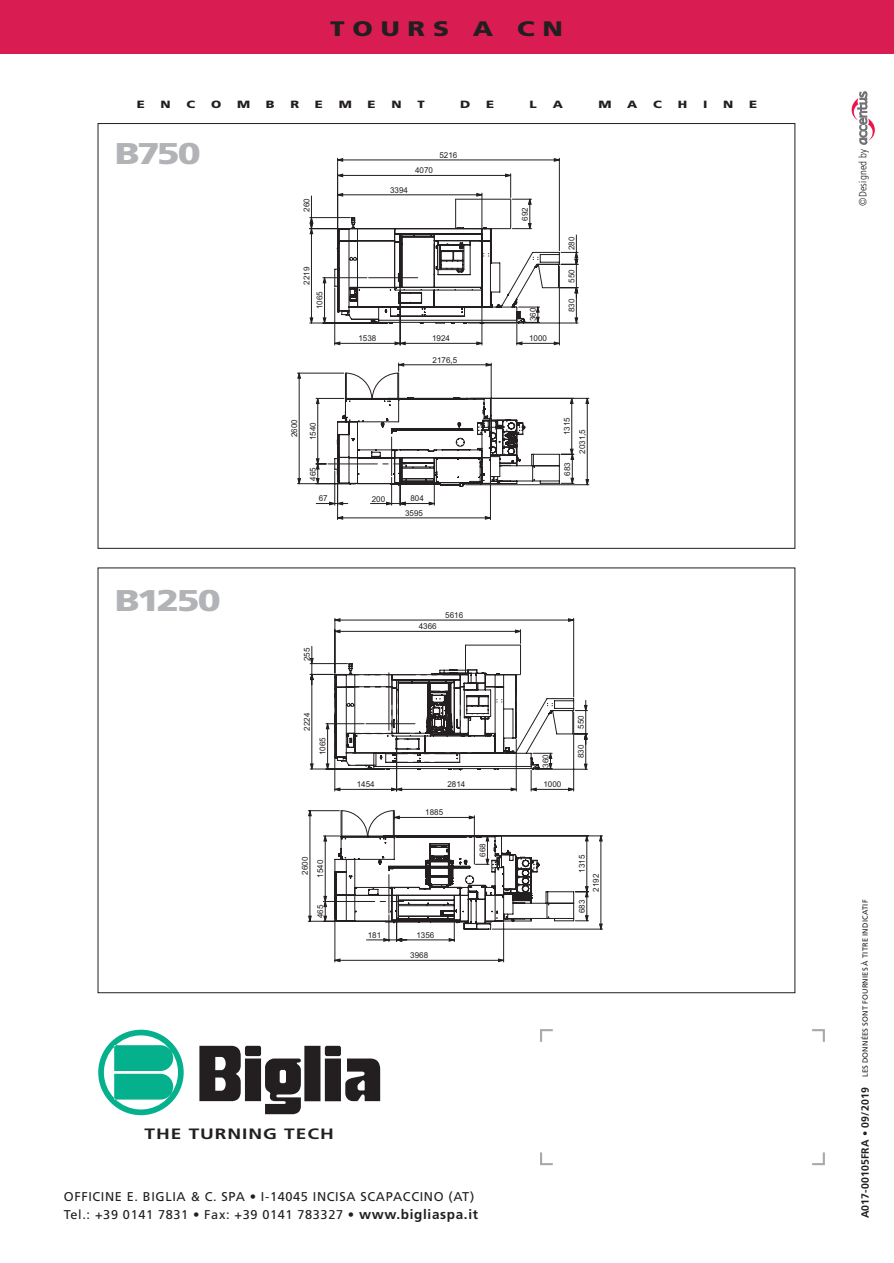
<style>
.page{position:relative;width:894px;height:1263px;background:#fff}
.page>*{position:absolute;margin:0;border:0;box-sizing:border-box;transform-origin:0 0}
.t1{font:900 30px "Frutiger";letter-spacing:-.07em;color:#b2b3b7;scale:1.25 1}
.t2{font:900 21px "Frutiger";letter-spacing:.3em;color:#231f20;scale:1.25 1}
.t3{font:700 15px "Frutiger";letter-spacing:.05em;color:#231f20;scale:1.27 1}
.t4{font:12.75px/18px "Frutiger";letter-spacing:.05em;color:#231f20}
.t5{font:900 10.5px "Frutiger";color:#231f20;scale:1.25 1}
.t6{font:300 condensed 10.5px "Frutiger";letter-spacing:.015em;color:#231f20}
.t7{font:8.1px/14.4px "Arial";color:#231f20;text-align:right}
.t8{font:7.5px "Frutiger";letter-spacing:.025em;color:#231f20}
.s1{font-weight:700;font-size:13.5px}
.s2{font-weight:700;font-size:10.5px}
</style>
<div class="page">
<div style="left:0;top:0;width:894px;height:54px;background:#d91c52"></div>
<svg style="left:199px;top:1046px;width:181px;height:68px"></svg>
<svg style="left:98px;top:1030px;width:86px;height:85px"></svg>
<svg style="left:540px;top:1029px;width:13px;height:13px"></svg>
<svg style="left:812px;top:1029px;width:13px;height:13px"></svg>
<svg style="left:540px;top:1152px;width:13px;height:13px"></svg>
<svg style="left:812px;top:1152px;width:13px;height:13px"></svg>
<svg style="left:852px;top:91px;width:23px;height:54px"></svg>
<hr style="left:297px;top:483px;width:59px;height:1px;background:#231f20">
<hr style="left:297px;top:373px;width:47px;height:1px;background:#231f20">
<hr style="left:490px;top:485px;width:1px;height:35px;background:#231f20">
<hr style="left:337px;top:483px;width:1px;height:37px;background:#231f20">
<hr style="left:559px;top:158px;width:1px;height:93px;background:#231f20">
<hr style="left:337px;top:158px;width:1px;height:83px;background:#231f20">
<hr style="left:466px;top:484px;width:123px;height:1px;background:#231f20">
<hr style="left:470px;top:398px;width:119px;height:1px;background:#231f20">
<svg style="left:561px;top:483px;width:13px;height:1px"></svg>
<svg style="left:298px;top:217px;width:17px;height:267px"></svg>
<svg style="left:338px;top:159px;width:221px;height:360px"></svg>
<svg style="left:586px;top:398px;width:3px;height:87px"></svg>
<svg style="left:310px;top:174px;width:268px;height:150px"></svg>
<svg style="left:310px;top:229px;width:264px;height:254px"></svg>
<svg style="left:334px;top:217px;width:226px;height:270px"></svg>
<hr style="left:308px;top:921px;width:45px;height:1px;background:#231f20">
<hr style="left:308px;top:810px;width:31px;height:1px;background:#231f20">
<hr style="left:335px;top:960px;width:169px;height:1px;background:#231f20">
<hr style="left:503px;top:922px;width:1px;height:40px;background:#231f20">
<hr style="left:335px;top:920px;width:1px;height:42px;background:#231f20">
<hr style="left:573px;top:618px;width:1px;height:79px;background:#231f20">
<hr style="left:335px;top:618px;width:1px;height:55px;background:#231f20">
<hr style="left:466px;top:836px;width:137px;height:1px;background:#231f20">
<hr style="left:492px;top:929px;width:111px;height:1px;background:#231f20">
<svg style="left:336px;top:619px;width:237px;height:2px"></svg>
<svg style="left:309px;top:630px;width:293px;height:311px"></svg>
<h2 class="t2" style="left:330px;top:16px;width:188px">TOURS A CN</h2>
<p class="t5" style="left:137px;top:98px;width:8px">E</p>
<p class="t5" style="left:161px;top:98px;width:10px">N</p>
<p class="t5" style="left:187px;top:98px;width:9px">C</p>
<p class="t5" style="left:211px;top:98px;width:10px">O</p>
<p class="t5" style="left:237px;top:98px;width:12px">M</p>
<p class="t5" style="left:266px;top:98px;width:9px">B</p>
<p class="t5" style="left:290px;top:98px;width:9px">R</p>
<p class="t5" style="left:315px;top:98px;width:8px">E</p>
<p class="t5" style="left:339px;top:98px;width:12px">M</p>
<p class="t5" style="left:368px;top:98px;width:8px">E</p>
<p class="t5" style="left:391px;top:98px;width:10px">N</p>
<p class="t5" style="left:417px;top:98px;width:7px">T</p>
<p class="t5" style="left:460px;top:98px;width:10px">D</p>
<p class="t5" style="left:486px;top:98px;width:8px">E</p>
<p class="t5" style="left:530px;top:98px;width:7px">L</p>
<p class="t5" style="left:553px;top:98px;width:10px">A</p>
<p class="t5" style="left:598px;top:98px;width:12px">M</p>
<p class="t5" style="left:627px;top:98px;width:10px">A</p>
<p class="t5" style="left:653px;top:98px;width:9px">C</p>
<p class="t5" style="left:678px;top:98px;width:9px">H</p>
<p class="t5" style="left:703px;top:98px;width:5px">I</p>
<p class="t5" style="left:723px;top:98px;width:10px">N</p>
<p class="t5" style="left:749px;top:98px;width:8px">E</p>
<h1 class="t1" style="left:115px;top:135px;width:70px">B750</h1>
<h1 class="t1" style="left:115px;top:582px;width:86px">B1250</h1>
<p class="t7" style="left:299px;top:212px;width:15px;rotate:-90deg">260</p>
<p class="t7" style="left:299px;top:285px;width:19px;rotate:-90deg">2219</p>
<p class="t7" style="left:313px;top:309px;width:19px;rotate:-90deg">1065</p>
<p class="t7" style="left:287px;top:437px;width:19px;rotate:-90deg">2600</p>
<p class="t7" style="left:306px;top:440px;width:19px;rotate:-90deg">1540</p>
<p class="t7" style="left:306px;top:479px;width:19px;rotate:-90deg">1540</p>
<p class="t7" style="left:306px;top:480px;width:15px;rotate:-90deg">465</p>
<p class="t7" style="left:319px;top:491px;width:10px">67</p>
<p class="t7" style="left:439px;top:148px;width:19px">5216</p>
<p class="t7" style="left:415px;top:163px;width:19px">4070</p>
<p class="t7" style="left:390px;top:183px;width:19px">3394</p>
<p class="t7" style="left:358px;top:331px;width:19px">1538</p>
<p class="t7" style="left:432px;top:331px;width:19px">1924</p>
<p class="t7" style="left:433px;top:353px;width:26px">2176,5</p>
<p class="t7" style="left:372px;top:491px;width:15px">200</p>
<p class="t7" style="left:405px;top:491px;width:20px">804<br>3595</p>
<p class="t7" style="left:518px;top:221px;width:15px;rotate:-90deg">692</p>
<p class="t7" style="left:526px;top:321px;width:15px;rotate:-90deg">360</p>
<p class="t7" style="left:529px;top:331px;width:19px">1000</p>
<p class="t7" style="left:564px;top:250px;width:15px;rotate:-90deg">280</p>
<p class="t7" style="left:564px;top:283px;width:15px;rotate:-90deg">550</p>
<p class="t7" style="left:564px;top:289px;width:15px;rotate:-90deg">280</p>
<p class="t7" style="left:564px;top:312px;width:15px;rotate:-90deg">830</p>
<p class="t7" style="left:560px;top:435px;width:19px;rotate:-90deg">1315</p>
<p class="t7" style="left:560px;top:475px;width:15px;rotate:-90deg">683</p>
<p class="t7" style="left:560px;top:474px;width:19px;rotate:-90deg">1315</p>
<p class="t7" style="left:575px;top:454px;width:26px;rotate:-90deg">2031,5</p>
<p class="t7" style="left:445px;top:608px;width:19px">5616</p>
<p class="t7" style="left:419px;top:619px;width:19px">4366</p>
<p class="t7" style="left:300px;top:661px;width:15px;rotate:-90deg">255</p>
<p class="t7" style="left:300px;top:731px;width:19px;rotate:-90deg">2224</p>
<p class="t7" style="left:316px;top:755px;width:19px;rotate:-90deg">1065</p>
<p class="t7" style="left:538px;top:768px;width:15px;rotate:-90deg">360</p>
<p class="t7" style="left:574px;top:729px;width:15px;rotate:-90deg">550</p>
<p class="t7" style="left:574px;top:758px;width:15px;rotate:-90deg">830</p>
<p class="t7" style="left:357px;top:777px;width:19px">1454</p>
<p class="t7" style="left:447px;top:777px;width:19px">2814</p>
<p class="t7" style="left:543px;top:777px;width:19px">1000</p>
<p class="t7" style="left:425px;top:805px;width:19px">1885</p>
<p class="t7" style="left:298px;top:875px;width:19px;rotate:-90deg">2600</p>
<p class="t7" style="left:313px;top:878px;width:19px;rotate:-90deg">1540</p>
<p class="t7" style="left:313px;top:879px;width:15px;rotate:-90deg">465</p>
<p class="t7" style="left:475px;top:857px;width:15px;rotate:-90deg">668</p>
<p class="t7" style="left:575px;top:873px;width:19px;rotate:-90deg">1315</p>
<p class="t7" style="left:575px;top:874px;width:15px;rotate:-90deg">683</p>
<p class="t7" style="left:589px;top:891px;width:19px;rotate:-90deg">2192</p>
<p class="t7" style="left:313px;top:918px;width:15px;rotate:-90deg">465</p>
<p class="t7" style="left:575px;top:913px;width:15px;rotate:-90deg">683</p>
<p class="t7" style="left:368px;top:928px;width:15px">181</p>
<p class="t7" style="left:416px;top:928px;width:19px">1356</p>
<p class="t7" style="left:410px;top:948px;width:19px">3968</p>
<h3 class="t3" style="left:145px;top:1125px;width:151px">THE TURNING TECH</h3>
<h3 class="t4" style="left:64px;top:1187px;width:416px">OFFICINE E. BIGLIA &amp; C. SPA • I-14045 INCISA SCAPACCINO (AT)<br>Tel.: +39 0141 7831 • Fax: +39 0141 783327 • <span class="s1">www.bigliaspa.it</span></h3>
<p class="t6" style="left:857px;top:206px;width:58px;rotate:-90deg">©Designed by</p>
<p class="t8" style="left:861px;top:1218px;width:320px;rotate:-90deg"><span class="s2">A017-00105FRA • 09/2019</span> LES DONNÉES SONT FOURNIES À TITRE INDICATIF</p>
</div>
